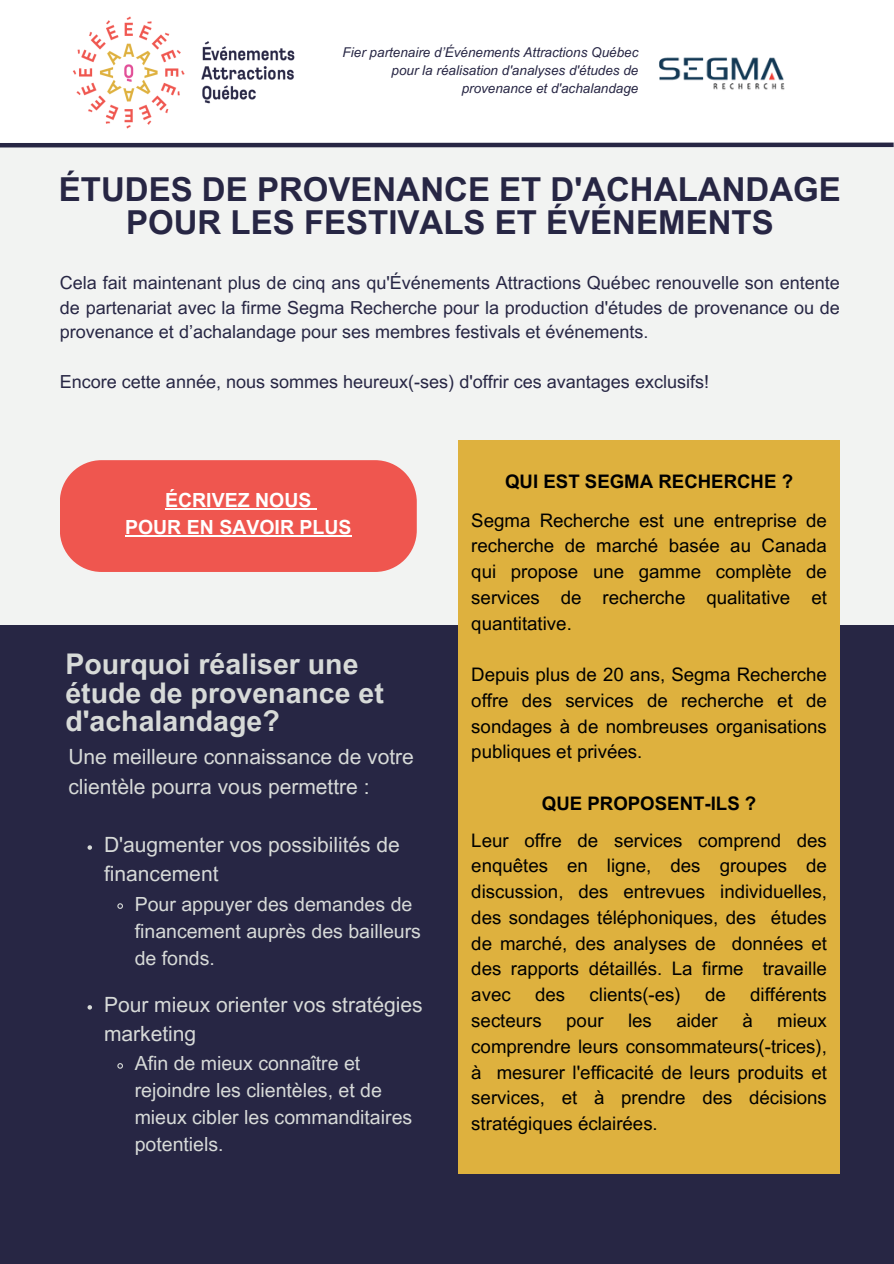
<style>
.page{position:relative;width:894px;height:1264px;background:#fff}
.page>*{position:absolute;margin:0;border:0;box-sizing:border-box;transform-origin:0 0}
.t1{font:700 33px/32.7px "Arial MT Pro";color:#272644;text-align:center}
.t2{font:700 28.5px/28.2px "Arial MT Pro";color:#d7dad8}
.t3{font:21px/29.2px "Arial MT Pro";color:#d7dad8}
.t4{font:19.5px/27px "Arial MT Pro";color:#d7dad8}
.t5{font:700 19.5px/27px "Arial MT Pro";color:#fff;text-align:center}
.t6{font:18.6px/25.8px "Arial MT Pro";color:#000;text-align:justify}
.t7{font:700 18.6px "Arial MT Pro";color:#000}
.t8{font:18px/24.8px "Arial MT Pro";color:#272644;text-align:justify}
.t9{font:italic 13.5px/18px "Arial MT Pro";color:#272644;text-align:right}
</style>
<div class="page">
<div style="left:0;top:0;width:893px;height:1263px;background:#f2f3f2"></div>
<div style="left:0;top:625px;width:893px;height:638px;background:#272644"></div>
<div style="left:0;top:0;width:893px;height:145px;background:#fff"></div>
<img style="left:73px;top:16px;width:222px;height:113px">
<div style="left:0;top:142px;width:893px;height:5px;background:#272644"></div>
<div style="left:458px;top:440px;width:381px;height:733px;background:#deb13e"></div>
<div style="left:60px;top:460px;width:356px;height:112px;background:#ef564f"></div>
<hr style="left:125px;top:535px;width:226px;height:1px;background:#fff">
<svg style="left:87px;top:845px;width:5px;height:4px"></svg>
<svg style="left:117px;top:903px;width:6px;height:6px"></svg>
<svg style="left:87px;top:1005px;width:5px;height:4px"></svg>
<svg style="left:117px;top:1063px;width:6px;height:6px"></svg>
<img style="left:659px;top:57px;width:126px;height:33px">
<p class="t9" style="left:342px;top:45px;width:297px">Fier partenaire d’Événements Attractions Québec pour la réalisation d'analyses d'études de provenance et d'achalandage</p>
<p class="t1" style="left:59px;top:177px;width:783px">ÉTUDES DE PROVENANCE ET D'ACHALANDAGE<br>POUR LES FESTIVALS ET ÉVÉNEMENTS</p>
<h1 class="t8" style="left:60px;top:272px;width:781px">Cela fait maintenant plus de cinq ans qu'Événements Attractions Québec renouvelle son entente de partenariat avec la firme Segma Recherche pour la production d'études de provenance ou de provenance et d’achalandage pour ses membres festivals et événements.</h1>
<h6 class="t8" style="left:60px;top:371px;width:650px">Encore cette année, nous sommes heureux(-ses) d'offrir ces avantages exclusifs!</h6>
<p class="t5" style="left:125px;top:489px;width:228px">ÉCRIVEZ NOUS<br>POUR EN SAVOIR PLUS</p>
<h6 class="t2" style="left:65px;top:654px;width:320px">Pourquoi réaliser une étude de provenance et d'achalandage?</h6>
<h5 class="t3" style="left:68px;top:745px;width:347px">Une meilleure connaissance de votre clientèle pourra vous permettre :</h5>
<h6 class="t3" style="left:104px;top:832px;width:297px">D'augmenter vos possibilités de financement</h6>
<h6 class="t4" style="left:135px;top:892px;width:288px">Pour appuyer des demandes de financement auprès des bailleurs de fonds.</h6>
<h5 class="t3" style="left:104px;top:992px;width:320px">Pour mieux orienter vos stratégies marketing</h5>
<h6 class="t4" style="left:135px;top:1052px;width:279px">Afin de mieux connaître et rejoindre les clientèles, et de mieux cibler les commanditaires potentiels.</h6>
<h3 class="t7" style="left:505px;top:474px;width:289px">QUI EST SEGMA RECHERCHE ?</h3>
<h2 class="t6" style="left:471px;top:509px;width:357px">Segma Recherche est une entreprise de recherche de marché basée au Canada qui propose une gamme complète de services de recherche qualitative et quantitative.</h2>
<h4 class="t6" style="left:471px;top:664px;width:357px">Depuis plus de 20 ans, Segma Recherche offre des services de recherche et de sondages à de nombreuses organisations publiques et privées.</h4>
<p class="t7" style="left:541px;top:796px;width:216px">QUE PROPOSENT-ILS ?</p>
<p class="t6" style="left:471px;top:829px;width:357px">Leur offre de services comprend des enquêtes en ligne, des groupes de discussion, des entrevues individuelles, des sondages téléphoniques, des études de marché, des analyses de données et des rapports détaillés. La firme travaille avec</p>
<p class="t6" style="left:535px;top:984px;width:32px">des</p>
<p class="t6" style="left:589px;top:984px;width:93px">clients(-es)</p>
<p class="t6" style="left:705px;top:984px;width:22px">de</p>
<p class="t6" style="left:750px;top:984px;width:78px">différents</p>
<p class="t6" style="left:471px;top:1009px;width:72px">secteurs</p>
<p class="t6" style="left:566px;top:1009px;width:39px">pour</p>
<p class="t6" style="left:628px;top:1009px;width:25px">les</p>
<p class="t6" style="left:676px;top:1009px;width:43px">aider</p>
<p class="t6" style="left:742px;top:1009px;width:12px">à</p>
<p class="t6" style="left:471px;top:1009px;width:357px;text-indent:306px">mieux comprendre leurs consommateurs(-trices), à mesurer l'efficacité de leurs produits et services, et à prendre des décisions stratégiques éclairées.</p>
</div>
